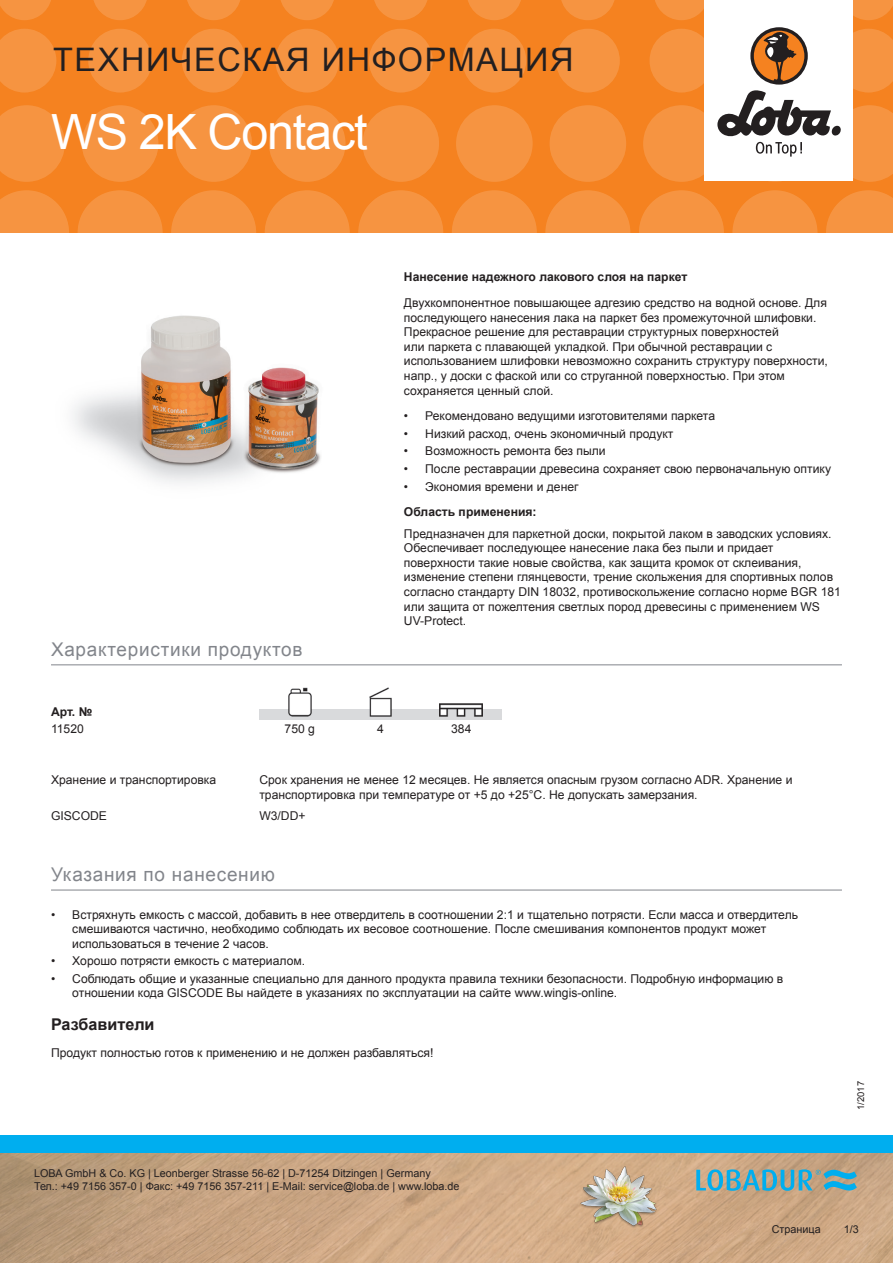
<style>
.page{position:relative;width:893px;height:1263px;background:#fff}
.page>*{position:absolute;margin:0;border:0;box-sizing:border-box;transform-origin:0 0}
.t1{font:48.6px "Arial";letter-spacing:-.025em;color:#fff}
.t2{font:32.4px "Arial";letter-spacing:.05em;color:#231f20}
.Titel_grau{font:18.9px "Arial";letter-spacing:.04em;color:#82858b}
.t3{font:700 16.2px "Arial";color:#231f20}
.Text{font:12.15px/14.5px "Arial";color:#231f20}
.Text_Bold{font:700 12.15px "Arial";color:#231f20}
.Text_zentriert{font:12.15px "Arial";color:#231f20}
.Pagina{font:10.8px/12.9px "Arial";color:#231f20}
.t4{font:9.45px "Arial";color:#231f20}
</style>
<div class="page">
<div style="left:0;top:0;width:893px;height:233px;background:#f58220"></div>
<svg style="left:0;top:190px;width:69px;height:43px"></svg>
<svg style="left:78px;top:190px;width:85px;height:85px;fill:#f69441"></svg>
<svg style="left:171px;top:190px;width:85px;height:85px;fill:#f69441"></svg>
<svg style="left:265px;top:190px;width:85px;height:85px;fill:#f69441"></svg>
<svg style="left:358px;top:190px;width:85px;height:85px;fill:#f69441"></svg>
<svg style="left:545px;top:190px;width:85px;height:85px;fill:#f69441"></svg>
<svg style="left:452px;top:190px;width:85px;height:85px;fill:#f69441"></svg>
<svg style="left:732px;top:190px;width:85px;height:85px;fill:#f69441"></svg>
<svg style="left:639px;top:190px;width:85px;height:85px;fill:#f69441"></svg>
<svg style="left:826px;top:190px;width:67px;height:43px"></svg>
<svg style="left:0;top:105px;width:65px;height:77px"></svg>
<svg style="left:82px;top:105px;width:76px;height:77px"></svg>
<svg style="left:175px;top:105px;width:77px;height:77px"></svg>
<svg style="left:269px;top:105px;width:76px;height:77px"></svg>
<svg style="left:456px;top:105px;width:77px;height:77px"></svg>
<svg style="left:362px;top:105px;width:77px;height:77px"></svg>
<svg style="left:550px;top:105px;width:76px;height:77px"></svg>
<svg style="left:0;top:29px;width:56px;height:63px"></svg>
<svg style="left:182px;top:29px;width:64px;height:63px"></svg>
<svg style="left:88px;top:29px;width:64px;height:63px"></svg>
<svg style="left:275px;top:29px;width:64px;height:63px"></svg>
<svg style="left:462px;top:29px;width:64px;height:63px"></svg>
<svg style="left:369px;top:29px;width:64px;height:63px"></svg>
<svg style="left:556px;top:29px;width:64px;height:63px"></svg>
<svg style="left:0;top:0;width:51px;height:20px"></svg>
<svg style="left:187px;top:0;width:53px;height:20px"></svg>
<svg style="left:468px;top:0;width:53px;height:20px"></svg>
<svg style="left:655px;top:0;width:49px;height:20px"></svg>
<svg style="left:93px;top:0;width:54px;height:20px"></svg>
<svg style="left:374px;top:0;width:54px;height:20px"></svg>
<svg style="left:281px;top:0;width:53px;height:20px"></svg>
<svg style="left:561px;top:0;width:54px;height:20px"></svg>
<svg style="left:853px;top:0;width:40px;height:20px"></svg>
<img style="left:0;top:1152px;width:893px;height:111px">
<div style="left:0;top:1135px;width:893px;height:17px;background:#00aeef"></div>
<div style="left:704px;top:0;width:149px;height:181px;background:#fff"></div>
<svg style="left:643px;top:28px;width:250px;height:154px"></svg>
<img style="left:578px;top:1161px;width:82px;height:81px">
<svg style="left:696px;top:1169px;width:161px;height:22px;background:#74a7ae"></svg>
<hr style="left:51px;top:890px;width:791px;height:1px;background:#82858b">
<hr style="left:51px;top:664px;width:791px;height:1px;background:#82858b">
<img style="left:288px;top:687px;width:195px;height:22px">
<img style="left:259px;top:709px;width:243px;height:11px">
<img style="left:73px;top:272px;width:249px;height:211px">
<h2 class="t2" style="left:53px;top:38px;width:522px">ТЕХНИЧЕСКАЯ ИНФОРМАЦИЯ</h2>
<p class="t1" style="left:51px;top:100px;width:318px">WS 2K Contact</p>
<p class="Titel_grau" style="left:51px;top:637px;width:253px">Характеристики продуктов</p>
<p class="Text_Bold" style="left:404px;top:269px;width:285px">Нанесение надежного лакового слоя на паркет</p>
<p class="Text" style="left:404px;top:296px;width:425px">Двухкомпонентное повышающее адгезию средство на водной основе. Для последующего нанесения лака на паркет без промежуточной шлифовки.<br>Прекрасное решение для реставрации структурных поверхностей<br>или паркета с плавающей укладкой. При обычной реставрации с использованием шлифовки невозможно сохранить структуру поверхности, напр., у доски с фаской или со струганной поверхностью. При этом сохраняется ценный слой.</p>
<p class="Text" style="left:404px;top:409px;width:313px">• Рекомендовано ведущими изготовителями паркета</p>
<p class="Text" style="left:404px;top:426px;width:271px">• Низкий расход, очень экономичный продукт</p>
<p class="Text" style="left:404px;top:444px;width:203px">• Возможность ремонта без пыли</p>
<p class="Text" style="left:404px;top:462px;width:429px">• После реставрации древесина сохраняет свою первоначальную оптику</p>
<p class="Text" style="left:404px;top:479px;width:176px">• Экономия времени и денег</p>
<p class="Text_Bold" style="left:404px;top:504px;width:134px">Область применения:</p>
<p class="Text" style="left:404px;top:526px;width:438px">Предназначен для паркетной доски, покрытой лаком в заводских условиях.<br>Обеспечивает последующее нанесение лака без пыли и придает поверхности такие новые свойства, как защита кромок от склеивания, изменение степени глянцевости, трение скольжения для спортивных полов согласно стандарту DIN 18032, противоскольжение согласно норме BGR 181 или защита от пожелтения светлых пород древесины с применением WS UV-Protect.</p>
<p class="Text_Bold" style="left:51px;top:703px;width:43px">Арт. №</p>
<p class="Text" style="left:51px;top:721px;width:34px">11520</p>
<p class="Text_zentriert" style="left:285px;top:721px;width:32px">750 g</p>
<p class="Text_zentriert" style="left:377px;top:721px;width:8px">4</p>
<p class="Text_zentriert" style="left:451px;top:721px;width:22px">384</p>
<p class="Text" style="left:51px;top:773px;width:167px">Хранение и транспортировка</p>
<p class="Text" style="left:259px;top:773px;width:535px">Срок хранения не менее 12 месяцев. Не является опасным грузом согласно ADR. Хранение и транспортировка при температуре от +5 до +25°C. Не допускать замерзания.</p>
<p class="Text" style="left:51px;top:809px;width:58px">GISCODE</p>
<p class="Text" style="left:259px;top:809px;width:48px">W3/DD+</p>
<p class="Titel_grau" style="left:51px;top:862px;width:225px">Указания по нанесению</p>
<p class="Text" style="left:72px;top:907px;width:727px;text-indent:-21px">• Встряхнуть емкость с массой, добавить в нее отвердитель в соотношении 2:1 и тщательно потрясти. Если масса и отвердитель смешиваются частично, необходимо соблюдать их весовое соотношение. После смешивания компонентов продукт может использоваться в течение 2 часов.</p>
<p class="Text" style="left:51px;top:954px;width:256px">• Хорошо потрясти емкость с материалом.</p>
<p class="Text" style="left:72px;top:971px;width:713px;text-indent:-21px">• Соблюдать общие и указанные специально для данного продукта правила техники безопасности. Подробную информацию в отношении кода GISCODE Вы найдете в указаниях по эксплуатации на сайте www.wingis-online.</p>
<p class="t3" style="left:51px;top:1014px;width:105px">Разбавители</p>
<p class="Text" style="left:51px;top:1046px;width:384px">Продукт полностью готов к применению и не должен разбавляться!</p>
<p class="Pagina" style="left:34px;top:1167px;width:427px">LOBA GmbH &amp; Co. KG | Leonberger Strasse 56-62 | D-71254 Ditzingen | Germany<br>Тел.: +49 7156 357-0 | Факс: +49 7156 357-211 | E-Mail: service@loba.de | www.loba.de</p>
<p class="t4" style="left:855px;top:1110px;width:30px;rotate:-90deg">1/2017</p>
<p class="Pagina" style="left:772px;top:1222px;width:50px">Страница</p>
<p class="Pagina" style="left:844px;top:1222px;width:17px">1/3</p>
</div>
